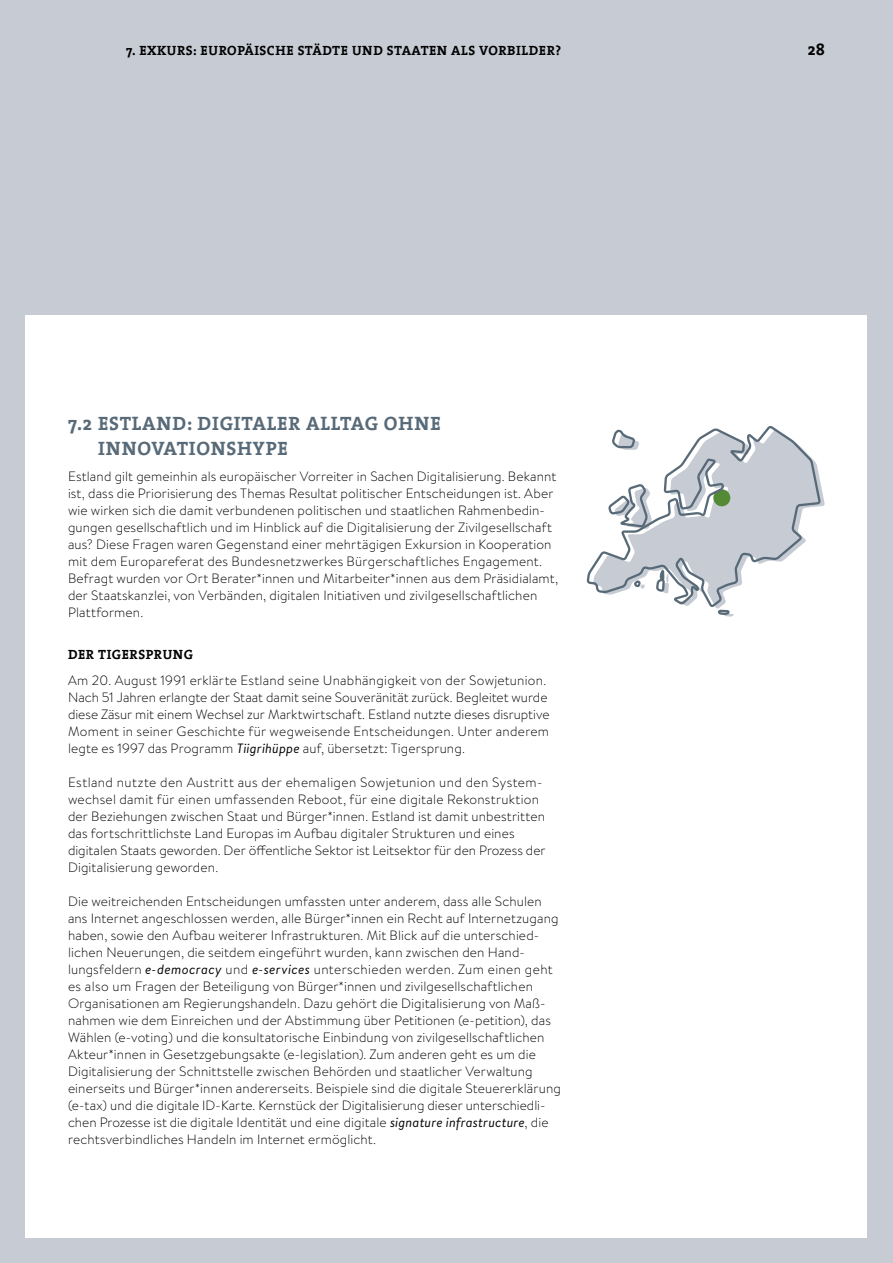
<style>
.page{position:relative;width:893px;height:1263px;background:#c7ccd4}
.page>*{position:absolute;margin:0;border:0;box-sizing:border-box;transform-origin:0 0}
.t1{font:700 19.5px/25.5px "The Serif";letter-spacing:.04em;color:#586a78}
.t2{font:700 16.5px "The Serif";color:#000}
.t3{font:300 13.5px/17px "Brandon Text";letter-spacing:.01em;color:#000}
.t4{font:700 13.5px "The Serif";letter-spacing:.04em;color:#000}
.s1{font-weight:400;font-style:italic}
</style>
<div class="page">
<div style="left:26px;top:315px;width:841px;height:922px;background:#fff"></div>
<svg style="left:587px;top:426px;width:238px;height:191px"></svg>
<p class="t4" style="left:126px;top:39px;width:102px">7. EXKURS : EUROPÄISCHE</p>
<p class="t4" style="left:298px;top:39px;width:17px">STÄDTE</p>
<p class="t4" style="left:352px;top:39px;width:52px">UND STAATEN</p>
<p class="t4" style="left:451px;top:39px;width:9px">ALS</p>
<p class="t4" style="left:479px;top:39px;width:19px">VORBILDER</p>
<p class="t4" style="left:555px;top:39px;width:7px">?</p>
<p class="t2" style="left:808px;top:36px;width:19px">28</p>
<h1 class="t1" style="left:98px;top:410px;width:344px;text-indent:-30px">7.2 ESTLAND: DIGITALER ALLTAG OHNE<br>INNOVATIONSHYPE</h1>
<p class="t3" style="left:68px;top:467px;width:492px">Estland gilt gemeinhin als europäischer Vorreiter in Sachen Digitalisierung. Bekannt ist, dass die Priorisierung des Themas Resultat politischer Entscheidungen ist. Aber wie wirken sich die damit verbundenen politischen und staatlichen Rahmenbedin&shy;gungen gesellschaftlich und im Hinblick auf die Digitalisierung der Zivilgesellschaft aus? Diese Fragen waren Gegenstand einer mehrtägigen Exkursion in Kooperation mit dem Europareferat des Bundesnetzwerkes Bürgerschaftliches Engagement.<br>Befragt wurden vor Ort Berater*innen und Mitarbeiter*innen aus dem Präsidialamt, der Staatskanzlei, von Verbänden, digitalen Initiativen und zivilgesellschaftlichen Plattformen.</p>
<p class="t4" style="left:68px;top:643px;width:126px">DER TIGERSPRUNG</p>
<p class="t3" style="left:68px;top:671px;width:483px">Am 20. August 1991 erklärte Estland seine Unabhängigkeit von der Sowjetunion.<br>Nach 51 Jahren erlangte der Staat damit seine Souveränität zurück. Begleitet wurde diese Zäsur mit einem Wechsel zur Marktwirtschaft. Estland nutzte dieses disruptive Moment in seiner Geschichte für wegweisende Entscheidungen. Unter anderem legte es 1997 das Programm <span class="s1">Tiigrihüppe</span> auf, übersetzt: Tigersprung.</p>
<p class="t3" style="left:68px;top:773px;width:479px">Estland nutzte den Austritt aus der ehemaligen Sowjetunion und den System&shy;wechsel damit für einen umfassenden Reboot, für eine digitale Rekonstruktion der Beziehungen zwischen Staat und Bürger*innen. Estland ist damit unbestritten das fortschrittlichste Land Europas im Aufbau digitaler Strukturen und eines digitalen Staats geworden. Der öffentliche Sektor ist Leitsektor für den Prozess der Digitalisierung geworden.</p>
<p class="t3" style="left:68px;top:892px;width:494px">Die weitreichenden Entscheidungen umfassten unter anderem, dass alle Schulen ans Internet angeschlossen werden, alle Bürger*innen ein Recht auf Internetzugang haben, sowie den Aufbau weiterer Infrastrukturen. Mit Blick auf die unterschied&shy;lichen Neuerungen, die seitdem eingeführt wurden, kann zwischen den Hand&shy;lungsfeldern <span class="s1">e-democracy</span> und <span class="s1">e-services</span> unterschieden werden. Zum einen geht es also um Fragen der Beteiligung von Bürger*innen und zivilgesellschaftlichen Organisationen am Regierungshandeln. Dazu gehört die Digitalisierung von Maß&shy;nahmen wie dem Einreichen und der Abstimmung über Petitionen (e-petition), das Wählen (e-voting) und die konsultatorische Einbindung von zivilgesellschaftlichen Akteur*innen in Gesetzgebungsakte (e-legislation). Zum anderen geht es um die Digitalisierung der Schnittstelle zwischen Behörden und staatlicher Verwaltung einerseits und Bürger*innen andererseits. Beispiele sind die digitale Steuererklärung (e-tax) und die digitale ID-Karte. Kernstück der Digitalisierung dieser unterschiedli&shy;chen Prozesse ist die digitale Identität und eine digitale <span class="s1">signature infrastructure</span>, die rechtsverbindliches Handeln im Internet ermöglicht.</p>
</div>
